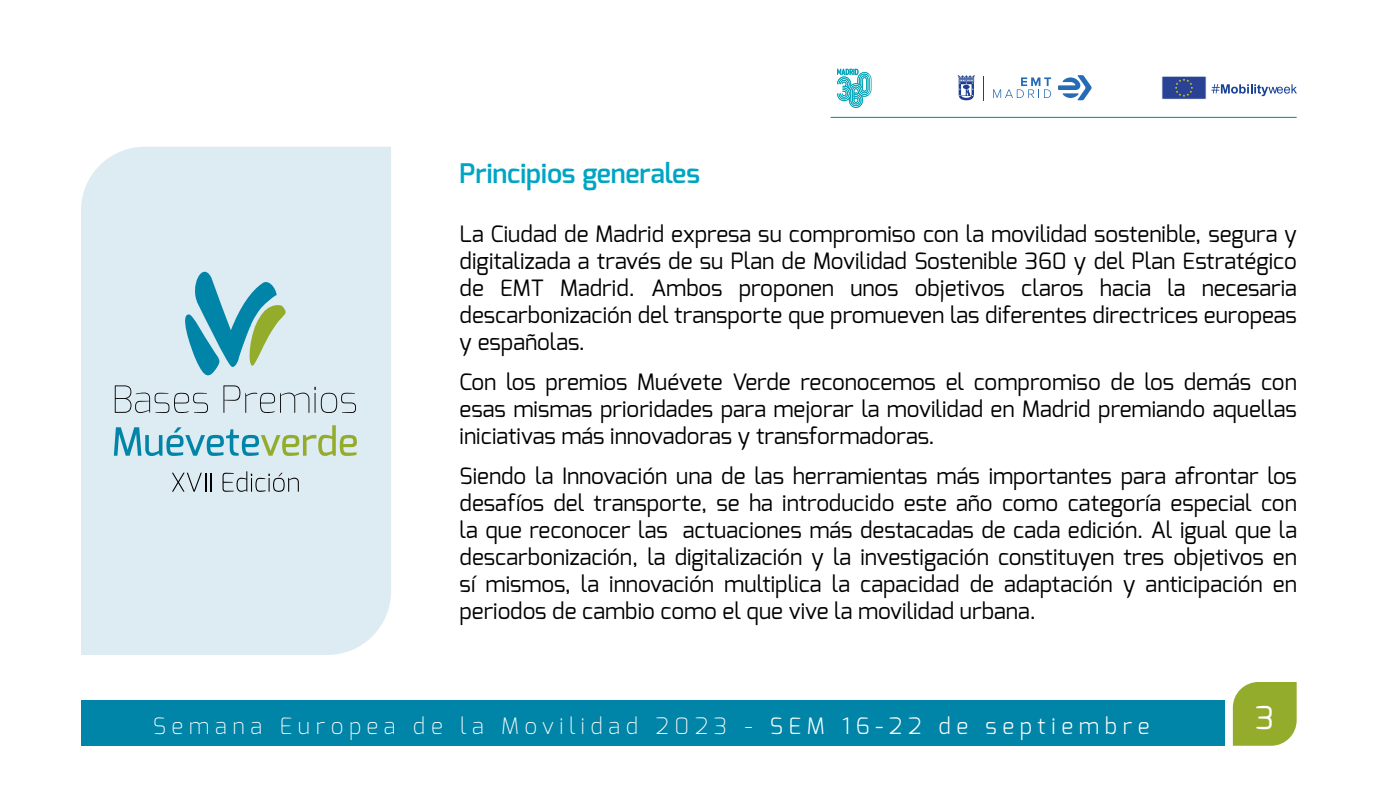
<style>
.page{position:relative;width:1378px;height:791px;background:#fff}
.page>*{position:absolute;margin:0;border:0;box-sizing:border-box;transform-origin:0 0}
.t1{font:31.5px "Exo";color:#fff}
.TITULAZO{font:600 27px "Exo";color:#00a5c4}
.Estilo_Bruto{font:22.5px/27px "Exo";color:#000;text-align:justify}
.t2{font:200 22.5px "Exo";letter-spacing:.25em;color:#fff}
.s1{font-weight:300}
</style>
<div class="page">
<div style="left:81px;top:147px;width:310px;height:508px;background:#ddebf3"></div>
<div style="left:81px;top:700px;width:1144px;height:46px;background:#0084a7"></div>
<svg style="left:1233px;top:682px;width:63px;height:64px;background:#9bb13a"></svg>
<svg style="left:179px;top:260px;width:111px;height:119px;background:#97c8cf"></svg>
<svg style="left:115px;top:385px;width:93px;height:28px;background:#c4d1d8"></svg>
<svg style="left:223px;top:385px;width:133px;height:28px;background:#c8d5dc"></svg>
<svg style="left:114px;top:425px;width:243px;height:31px;background:#a9cfcc"></svg>
<svg style="left:172px;top:473px;width:39px;height:19px"></svg>
<svg style="left:222px;top:471px;width:77px;height:21px;background:#bbc7ce"></svg>
<svg style="left:837px;top:69px;width:34px;height:39px"></svg>
<svg style="left:1211px;top:84px;width:86px;height:12px"></svg>
<div style="left:1161px;top:76px;width:45px;height:24px;background:#294294;border:1px solid #fff"></div>
<svg style="left:1175px;top:79px;width:18px;height:18px"></svg>
<svg style="left:1058px;top:75px;width:33px;height:25px"></svg>
<svg style="left:993px;top:77px;width:58px;height:21px"></svg>
<svg style="left:983px;top:76px;width:1px;height:24px"></svg>
<svg style="left:957px;top:75px;width:18px;height:25px"></svg>
<hr style="left:830px;top:117px;width:466px;height:1px;background:#0084a7">
<p class="TITULAZO" style="left:459px;top:156px;width:242px">Principios generales</p>
<p class="Estilo_Bruto" style="left:460px;top:220px;width:839px">La Ciudad de Madrid expresa su compromiso con la movilidad sostenible, segura y digitalizada a través de su Plan de Movilidad Sostenible 360 y del Plan Estratégico de EMT Madrid. Ambos proponen unos objetivos claros hacia la necesaria descarbonización del transporte que promueven las diferentes directrices europeas y españolas.</p>
<p class="Estilo_Bruto" style="left:460px;top:368px;width:839px">Con los premios Muévete Verde reconocemos el compromiso de los demás con esas mismas prioridades para mejorar la movilidad en Madrid premiando aquellas iniciativas más innovadoras y transformadoras.</p>
<p class="Estilo_Bruto" style="left:460px;top:462px;width:839px">Siendo la Innovación una de las herramientas más importantes para afrontar los desafíos del transporte, se ha introducido este año como categoría especial con la que reconocer las actuaciones más destacadas de cada edición. Al igual que la descarbonización, la digitalización y la investigación constituyen tres objetivos en sí mismos, la innovación multiplica la capacidad de adaptación y anticipación en periodos de cambio como el que vive la movilidad urbana.</p>
<p class="t2" style="left:153px;top:711px;width:998px">Semana Europea de la Movilidad 2023 - <span class="s1">SEM 16-22 de septiembre</span></p>
<h1 class="t1" style="left:1255px;top:697px;width:20px">3</h1>
</div>
